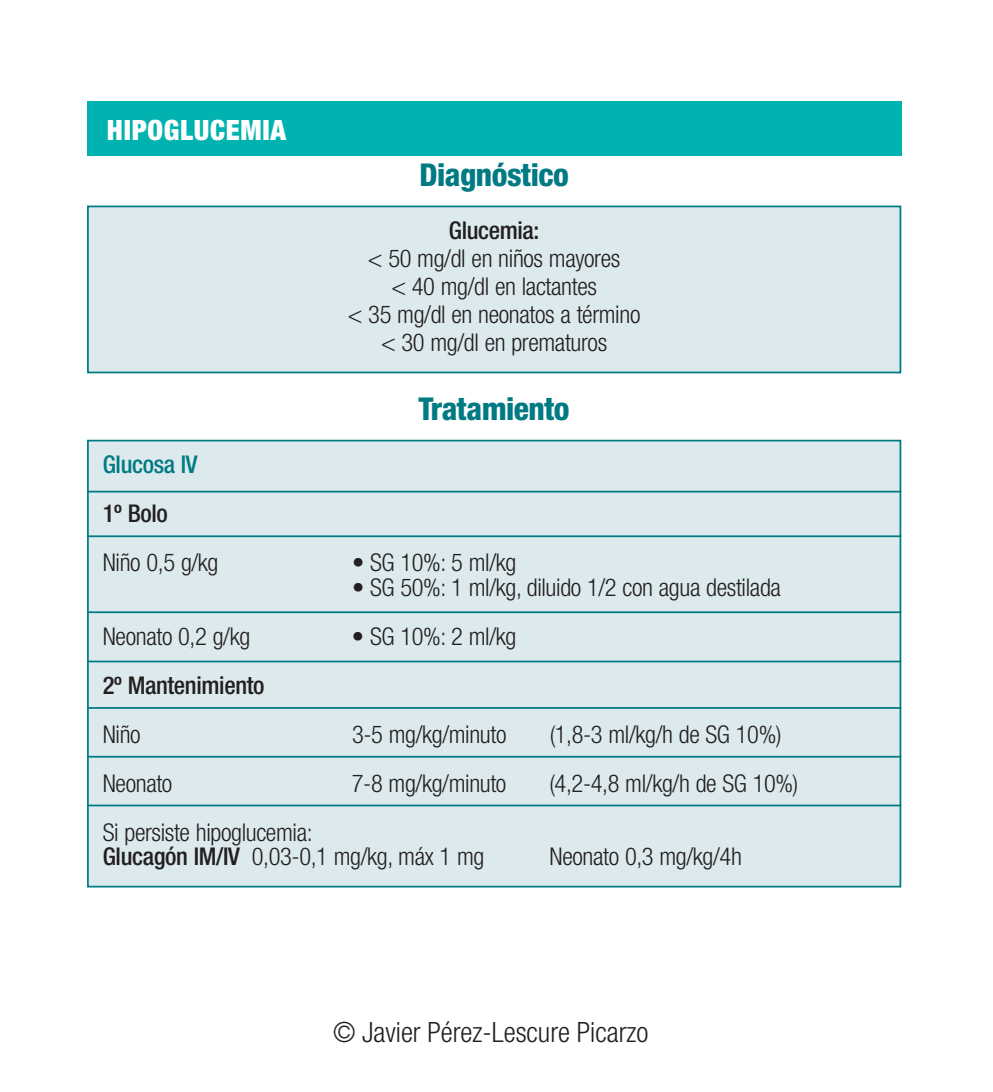
<style>
.page{position:relative;width:993px;height:1092px;background:#fff}
.page>*{position:absolute;margin:0;border:0;box-sizing:border-box;transform-origin:0 0}
.t1{font:800 condensed 31.5px "Helvetica Neue";letter-spacing:-.015em;color:#007a83}
.t2{font:300 condensed 28px "Helvetica Neue";color:#231f20}
.t3{font:900 condensed 28px "Helvetica Neue";letter-spacing:.025em;color:#fff}
.t4{font:300 condensed 24.5px/28px "Helvetica Neue";letter-spacing:-.015em;color:#231f20;text-align:center}
.t5{font:500 condensed 24.5px "Helvetica Neue";letter-spacing:-.015em;color:#231f20}
.t6{font:500 condensed 24.5px "Helvetica Neue";letter-spacing:-.015em;color:#007a83}
.s1{font-weight:500}
</style>
<div class="page">
<div style="left:87px;top:101px;width:814px;height:55px;background:#00b2b0"></div>
<div style="left:89px;top:207px;width:810px;height:164px;background:#dceaed"></div>
<div style="left:87px;top:205px;width:814px;height:168px;border:2px solid #007a83"></div>
<div style="left:89px;top:441px;width:810px;height:444px;background:#dceaed"></div>
<div style="left:87px;top:439px;width:814px;height:448px;border:2px solid #007a83"></div>
<hr style="left:87px;top:490px;width:814px;height:2px;background:#007a83">
<hr style="left:87px;top:535px;width:814px;height:2px;background:#007a83">
<hr style="left:87px;top:611px;width:814px;height:2px;background:#007a83">
<hr style="left:87px;top:660px;width:814px;height:2px;background:#007a83">
<hr style="left:87px;top:707px;width:814px;height:1px;background:#007a83">
<hr style="left:87px;top:755px;width:814px;height:2px;background:#007a83">
<hr style="left:87px;top:804px;width:814px;height:2px;background:#007a83">
<p class="t3" style="left:107px;top:120px;width:181px">HIPOGLUCEMIA</p>
<p class="t1" style="left:419px;top:163px;width:151px">Diagnóstico</p>
<p class="t5" style="left:448px;top:221px;width:92px">Glucemia:</p>
<p class="t4" style="left:348px;top:246px;width:294px">&lt; 50 mg/dl en niños mayores<br>&lt; 40 mg/dl en lactantes<br>&lt; 35 mg/dl en neonatos a término &lt; 30 mg/dl en prematuros</p>
<p class="t1" style="left:418px;top:397px;width:152px">Tratamiento</p>
<p class="t6" style="left:103px;top:455px;width:96px">Glucosa IV</p>
<p class="t5" style="left:103px;top:504px;width:67px">1º Bolo</p>
<p class="t4" style="left:103px;top:550px;width:117px">Niño 0,5 g/kg</p>
<p class="t4" style="left:352px;top:550px;width:166px">• SG 10%: 5 ml/kg</p>
<p class="t4" style="left:352px;top:575px;width:430px">• SG 50%: 1 ml/kg, diluido 1/2 con agua destilada</p>
<p class="t4" style="left:103px;top:624px;width:149px">Neonato 0,2 g/kg</p>
<p class="t4" style="left:352px;top:624px;width:166px">• SG 10%: 2 ml/kg</p>
<p class="t5" style="left:103px;top:676px;width:163px">2º Mantenimiento</p>
<p class="t4" style="left:103px;top:722px;width:39px">Niño</p>
<p class="t4" style="left:352px;top:722px;width:156px">3-5 mg/kg/minuto</p>
<p class="t4" style="left:549px;top:722px;width:233px">(1,8-3 ml/kg/h de SG 10%)</p>
<p class="t4" style="left:103px;top:771px;width:71px">Neonato</p>
<p class="t4" style="left:352px;top:771px;width:156px">7-8 mg/kg/minuto</p>
<p class="t4" style="left:549px;top:771px;width:250px">(4,2-4,8 ml/kg/h de SG 10%)</p>
<p class="t4" style="left:103px;top:821px;width:383px;line-height:24.5px;text-align:left">Si persiste hipoglucemia:<br><span class="s1">Glucagón IM/IV</span> 0,03-0,1 mg/kg, máx 1 mg</p>
<p class="t4" style="left:549px;top:844px;width:194px">Neonato 0,3 mg/kg/4h</p>
<p class="t2" style="left:333px;top:1016px;width:317px">© Javier Pérez-Lescure Picarzo</p>
</div>
